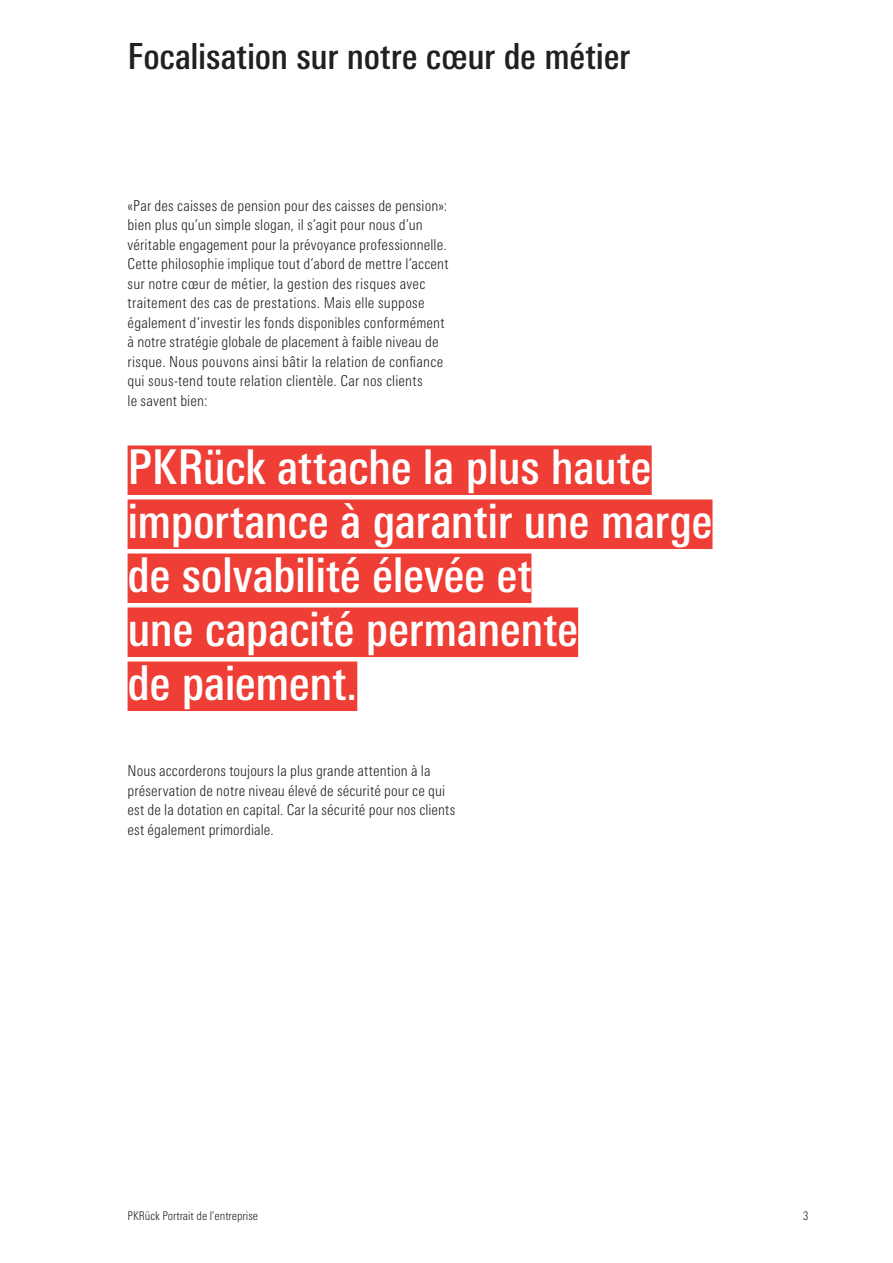
<style>
.page{position:relative;width:893px;height:1263px;background:#fff}
.page>*{position:absolute;margin:0;border:0;box-sizing:border-box;transform-origin:0 0}
.t1{font:500 condensed 48px/54px "Linotype Univers";letter-spacing:-.01em;color:#fff}
.t2{font:500 condensed 36px "Linotype Univers";letter-spacing:-.005em;color:#231f20}
.t3{font:300 condensed 15px/19.5px "Linotype Univers";letter-spacing:.01em;color:#231f20}
.t4{font:300 condensed 12px "Linotype Univers";color:#231f20}
</style>
<div class="page">
<div style="left:128px;top:445px;width:524px;height:50px;background:#ee3e35"></div>
<div style="left:128px;top:499px;width:584px;height:50px;background:#ee3e35"></div>
<div style="left:128px;top:553px;width:403px;height:50px;background:#ee3e35"></div>
<div style="left:128px;top:607px;width:450px;height:50px;background:#ee3e35"></div>
<div style="left:128px;top:661px;width:229px;height:50px;background:#ee3e35"></div>
<h2 class="t2" style="left:128px;top:35px;width:504px">Focalisation sur notre cœur de métier</h2>
<p class="t3" style="left:128px;top:196px;width:322px">«Par des caisses de pension pour des caisses de pension»: bien plus qu’un simple slogan, il s’agit pour nous d’un véritable engagement pour la prévoyance professionnelle.<br>Cette philosophie implique tout d’abord de mettre l’accent sur notre cœur de métier, la gestion des risques avec traitement des cas de prestations. Mais elle suppose également d’investir les fonds disponibles conformément à notre stratégie globale de placement à faible niveau de risque. Nous pouvons ainsi bâtir la relation de confiance qui sous-tend toute relation clientèle. Car nos clients<br>le savent bien:</p>
<h1 class="t1" style="left:128px;top:439px;width:586px">PKRück attache la plus haute importance à garantir une marge de solvabilité élevée et<br>une capacité permanente<br>de paiement.</h1>
<p class="t3" style="left:128px;top:761px;width:329px">Nous accorderons toujours la plus grande attention à la préservation de notre niveau élevé de sécurité pour ce qui est de la dotation en capital. Car la sécurité pour nos clients est également primordiale.</p>
<p class="t4" style="left:128px;top:1209px;width:132px">PKRück Portrait de l’entreprise</p>
<p class="t4" style="left:803px;top:1209px;width:7px">3</p>
</div>
